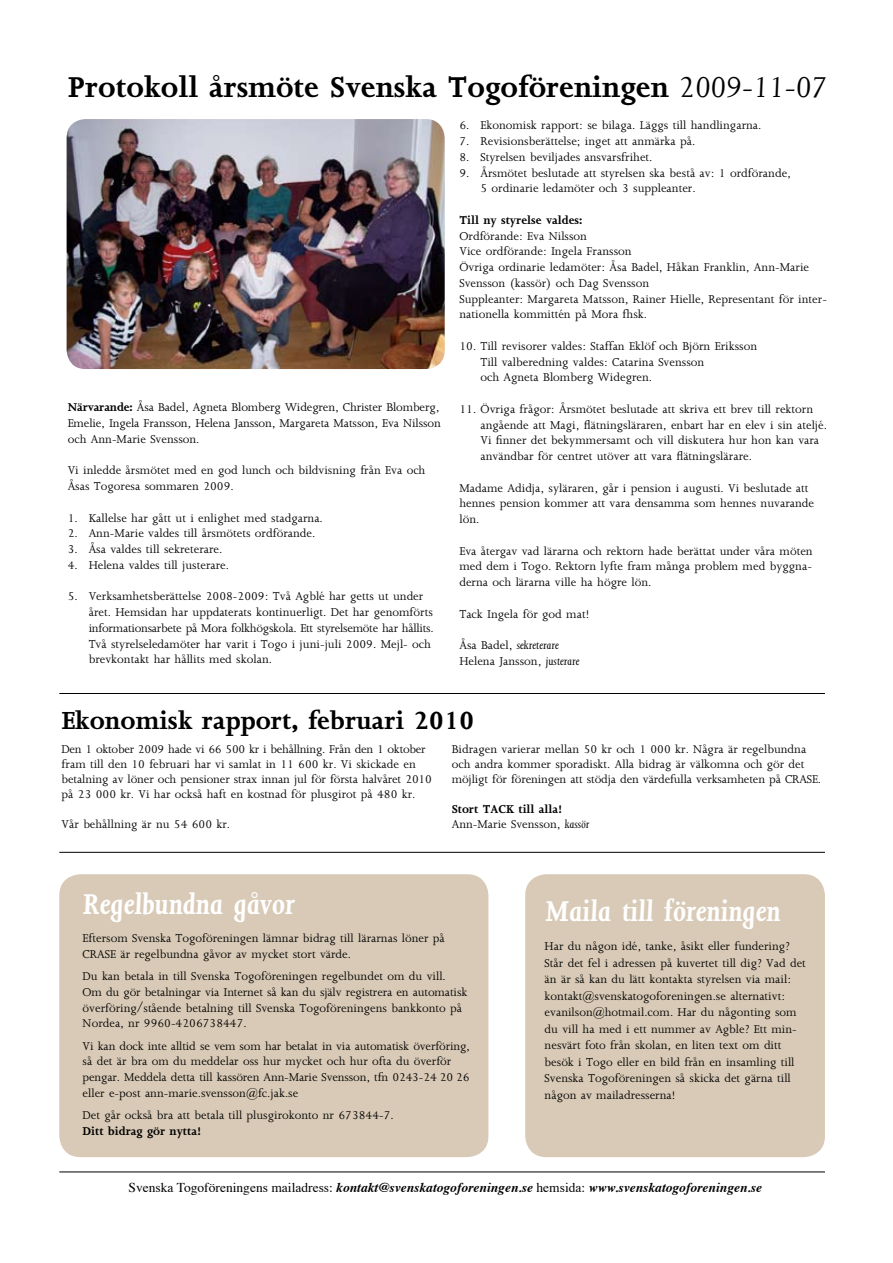
<style>
.page{position:relative;width:893px;height:1263px;background:#fff}
.page>*{position:absolute;margin:0;border:0;box-sizing:border-box;transform-origin:0 0}
.t1{font:700 33px "M Joanna";color:#000}
.t2{font:italic 700 32.85px "M Joanna";color:#fff}
.t3{font:700 28.5px "M Joanna";color:#000}
.t4{font:italic 700 13.5px "Times";color:#000}
.t5{font:13.05px/15.8px "M Joanna";color:#000}
.t6{font:700 13.05px/15px "M Joanna";color:#000}
.s1{font-weight:400;font-style:italic}
.s2{font-weight:700}
.s3{font-style:italic}
.s4{font-weight:400}
.s5{font-weight:400;font-style:normal}
</style>
<div class="page">
<hr style="left:59px;top:852px;width:766px;height:1px;background:#000">
<div style="left:59px;top:874px;width:429px;height:283px;background:#d8cab6;border-radius:21px"></div>
<div style="left:525px;top:874px;width:300px;height:283px;background:#d8cab6;border-radius:21px"></div>
<hr style="left:59px;top:693px;width:766px;height:1px;background:#000">
<hr style="left:59px;top:1171px;width:766px;height:1px;background:#000">
<img style="left:67px;top:119px;width:378px;height:250px">
<h1 class="t1" style="left:68px;top:70px;width:761px">Protokoll årsmöte Svenska Togoföreningen <span class="s1">2009-11-07</span></h1>
<p class="t5" style="left:68px;top:400px;width:375px;text-align:justify"><span class="s2">Närvarande:</span> Åsa Badel, Agneta Blomberg Widegren, Christer Blomberg, Emelie, Ingela Fransson, Helena Jansson, Margareta Matsson, Eva Nilsson och Ann-Marie Svensson.</p>
<p class="t5" style="left:68px;top:463px;width:359px">Vi inledde årsmötet med en god lunch och bildvisning från Eva och<br>Åsas Togoresa sommaren 2009.</p>
<p class="t5" style="left:68px;top:510px;width:257px">1. Kallelse har gått ut i enlighet med stadgarna.</p>
<p class="t5" style="left:68px;top:526px;width:249px">2. Ann-Marie valdes till årsmötets ordförande.</p>
<p class="t5" style="left:68px;top:541px;width:156px">3. Åsa valdes till sekreterare.</p>
<p class="t5" style="left:68px;top:557px;width:163px">4. Helena valdes till justerare.</p>
<p class="t5" style="left:89px;top:589px;width:346px;text-indent:-21px">5. Verksamhetsberättelse 2008-2009: Två Agblé har getts ut under året. Hemsidan har uppdaterats kontinuerligt. Det har genomförts informationsarbete på Mora folkhögskola. Ett styrelsemöte har hållits.<br>Två styrelseledamöter har varit i Togo i juni-juli 2009. Mejl- och brevkontakt har hållits med skolan.</p>
<p class="t5" style="left:459px;top:118px;width:304px">6. Ekonomisk rapport: se bilaga. Läggs till handlingarna.</p>
<p class="t5" style="left:459px;top:133px;width:238px">7. Revisionsberättelse; inget att anmärka på.</p>
<p class="t5" style="left:459px;top:149px;width:195px">8. Styrelsen beviljades ansvarsfrihet.</p>
<p class="t5" style="left:480px;top:165px;width:312px;text-indent:-21px">9. Årsmötet beslutade att styrelsen ska bestå av: 1 ordförande,<br>5 ordinarie ledamöter och 3 suppleanter.</p>
<p class="t6" style="left:459px;top:213px;width:125px">Till ny styrelse valdes:</p>
<p class="t5" style="left:459px;top:228px;width:369px">Ordförande: Eva Nilsson<br>Vice ordförande: Ingela Fransson<br>Övriga ordinarie ledamöter: Åsa Badel, Håkan Franklin, Ann-Marie Svensson (kassör) och Dag Svensson<br>Suppleanter: Margareta Matsson, Rainer Hielle, Representant för inter&shy;nationella kommittén på Mora fhsk.</p>
<p class="t5" style="left:480px;top:338px;width:278px;text-indent:-21px">10. Till revisorer valdes: Staffan Eklöf och Björn Eriksson<br>Till valberedning valdes: Catarina Svensson<br>och Agneta Blomberg Widegren.</p>
<p class="t5" style="left:480px;top:401px;width:348px;text-indent:-21px">11. Övriga frågor: Årsmötet beslutade att skriva ett brev till rektorn angående att Magi, flätningsläraren, enbart har en elev i sin ateljé.<br>Vi finner det bekymmersamt och vill diskutera hur hon kan vara användbar för centret utöver att vara flätningslärare.</p>
<p class="t5" style="left:459px;top:480px;width:356px">Madame Adidja, syläraren, går i pension i augusti. Vi beslutade att hennes pension kommer att vara densamma som hennes nuvarande lön.</p>
<p class="t5" style="left:459px;top:543px;width:355px;text-align:justify">Eva återgav vad lärarna och rektorn hade berättat under våra möten med dem i Togo. Rektorn lyfte fram många problem med byggna&shy;derna och lärarna ville ha högre lön.</p>
<p class="t5" style="left:459px;top:606px;width:131px">Tack Ingela för god mat!</p>
<p class="t5" style="left:459px;top:637px;width:122px">Åsa Badel, <span class="s3">sekreterare<br></span>Helena Jansson, <span class="s3">justerare</span></p>
<h3 class="t3" style="left:62px;top:706px;width:414px">Ekonomisk rapport, februari 2010</h3>
<p class="t5" style="left:62px;top:742px;width:372px;line-height:15px">Den 1 oktober 2009 hade vi 66 500 kr i behållning. Från den 1 oktober fram till den 10 februari har vi samlat in 11 600 kr. Vi skickade en betalning av löner och pensioner strax innan jul för första halvåret 2010 på 23 000 kr. Vi har också haft en kostnad för plusgirot på 480 kr.</p>
<p class="t5" style="left:62px;top:816px;width:170px">Vår behållning är nu 54 600 kr.</p>
<p class="t5" style="left:452px;top:742px;width:371px;line-height:15px">Bidragen varierar mellan 50 kr och 1 000 kr. Några är regelbundna och andra kommer sporadiskt. Alla bidrag är välkomna och gör det möjligt för föreningen att stödja den värdefulla verksamheten på CRASE.</p>
<p class="t6" style="left:452px;top:802px;width:139px">Stort TACK till alla!<br><span class="s4">Ann-Marie Svensson,</span> <span class="s1">kassör</span></p>
<h2 class="t2" style="left:83px;top:886px;width:213px">Regelbundna gåvor</h2>
<h2 class="t2" style="left:545px;top:894px;width:237px">Maila till föreningen</h2>
<p class="t5" style="left:83px;top:930px;width:364px">Eftersom Svenska Togoföreningen lämnar bidrag till lärarnas löner på<br>CRASE är regelbundna gåvor av mycket stort värde.</p>
<p class="t5" style="left:83px;top:968px;width:386px">Du kan betala in till Svenska Togoföreningen regelbundet om du vill.<br>Om du gör betalningar via Internet så kan du själv registrera en automatisk överföring/stående betalning till Svenska Togoföreningens bankkonto på Nordea, nr 9960-4206738447.</p>
<p class="t5" style="left:83px;top:1038px;width:389px">Vi kan dock inte alltid se vem som har betalat in via automatisk överföring, så det är bra om du meddelar oss hur mycket och hur ofta du överför pengar. Meddela detta till kassören Ann-Marie Svensson, tfn 0243-24 20 26 eller e-post ann-marie.svensson@fc.jak.se</p>
<p class="t5" style="left:83px;top:1107px;width:313px">Det går också bra att betala till plusgirokonto nr 673844-7.</p>
<p class="t6" style="left:83px;top:1123px;width:120px">Ditt bidrag gör nytta!</p>
<p class="t5" style="left:545px;top:938px;width:263px;line-height:16.5px">Har du någon idé, tanke, åsikt eller fundering?<br>Står det fel i adressen på kuvertet till dig? Vad det än är så kan du lätt kontakta styrelsen via mail: kontakt@svenskatogoforeningen.se alternativt: evanilson@hotmail.com. Har du någonting som du vill ha med i ett nummer av Agble? Ett min&shy;nesvärt foto från skolan, en liten text om ditt besök i Togo eller en bild från en insamling till Svenska Togoföreningen så skicka det gärna till någon av mailadresserna!</p>
<p class="t4" style="left:129px;top:1175px;width:635px"><span class="s5">Svenska Togoföreningens mailadress:</span> kontakt@svenskatogoforeningen.se <span class="s5">hemsida:</span> www.svenskatogoforeningen.se</p>
</div>
